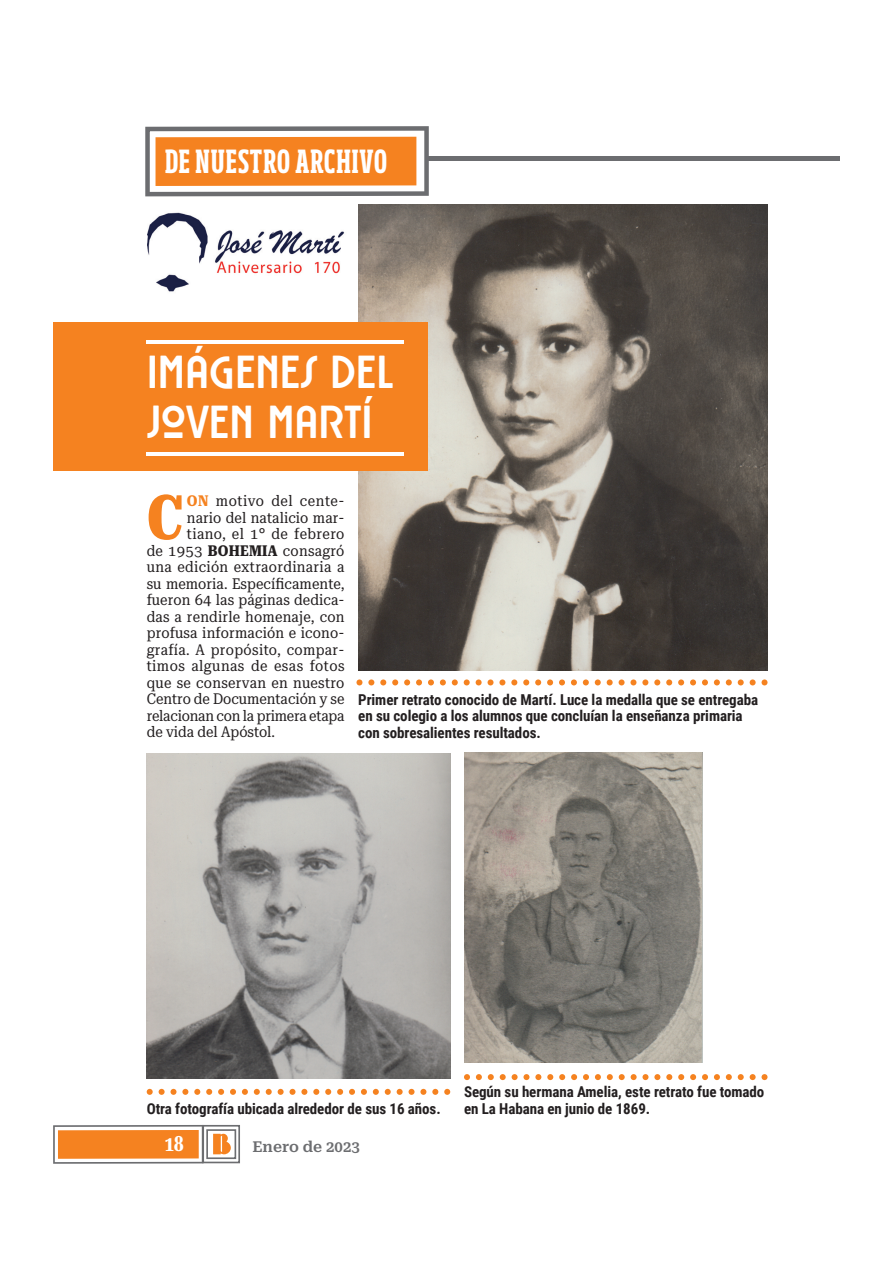
<style>
.page{position:relative;width:893px;height:1276px;background:#fff}
.page>*{position:absolute;margin:0;border:0;box-sizing:border-box;transform-origin:0 0}
.t1{font:800 ultra-condensed 61.5px "Roboto Serif";color:#f58220}
.t2{font:700 45px/49.5px "Rousseau Deco";color:#fff}
.t3{font:700 extra-condensed 31.5px "Soho Std";letter-spacing:.015em;color:#fff}
.t4{font:700 ultra-condensed 21px "Roboto Serif 120 pt";color:#fff}
.t5{font:15px "Roboto Serif 28 pt Condensed";letter-spacing:.01em;color:#231f20}
.t6{font:700 15px/16.5px "Roboto Condensed";letter-spacing:-.005em;color:#231f20}
.t7{font:15px "Roboto Serif 28 pt Condensed";letter-spacing:-.015em;color:#231f20}
.t8{font:15px "Roboto Serif 28 pt Condensed";letter-spacing:.03em;color:#231f20}
.t9{font:15px "Roboto Serif 28 pt Condensed";letter-spacing:.035em;color:#231f20}
.t10{font:600 15px "Roboto Serif";color:#6c6d70}
.s1{font-weight:700;color:#f58220}
.s2{font-weight:700}
</style>
<div class="page">
<svg style="left:53px;top:1125px;width:187px;height:38px"></svg>
<div style="left:58px;top:1130px;width:141px;height:28px;background:#f58220"></div>
<img style="left:358px;top:204px;width:409px;height:467px">
<svg style="left:145px;top:126px;width:284px;height:70px"></svg>
<hr style="left:427px;top:156px;width:413px;height:4px;background:#6c6d70">
<div style="left:53px;top:322px;width:374px;height:148px;background:#f58220"></div>
<hr style="left:146px;top:341px;width:258px;height:3px;background:#fff">
<hr style="left:147px;top:452px;width:257px;height:3px;background:#fff">
<svg style="left:356px;top:679px;width:411px;height:6px"></svg>
<svg style="left:147px;top:1089px;width:303px;height:6px"></svg>
<svg style="left:464px;top:1074px;width:303px;height:6px"></svg>
<img style="left:464px;top:753px;width:239px;height:309px">
<img style="left:147px;top:754px;width:303px;height:324px">
<img style="left:148px;top:212px;width:197px;height:80px">
<h3 class="t3" style="left:165px;top:149px;width:224px">DE NUESTRO ARCHIVO</h3>
<h2 class="t2" style="left:147px;top:354px;width:248px">IMÁGENES DEL<br>JOVEN MARTÍ</h2>
<h1 class="t1" style="left:147px;top:482px;width:39px">C</h1>
<p class="t9" style="left:187px;top:492px;width:159px"><span class="s1">ON</span> motivo del cente-</p>
<p class="t5" style="left:187px;top:508px;width:159px">nario del natalicio mar-</p>
<p class="t5" style="left:187px;top:525px;width:159px">tiano, el 1° de febrero</p>
<p class="t5" style="left:147px;top:541px;width:199px">de 1953 <span class="s2">BOHEMIA</span> consagró</p>
<p class="t5" style="left:147px;top:558px;width:199px">una edición extraordinaria a</p>
<p class="t5" style="left:147px;top:574px;width:199px">su memoria. Específicamente,</p>
<p class="t5" style="left:147px;top:591px;width:199px">fueron 64 las páginas dedica-</p>
<p class="t5" style="left:147px;top:607px;width:199px">das a rendirle homenaje, con</p>
<p class="t5" style="left:147px;top:624px;width:199px">profusa información e icono-</p>
<p class="t5" style="left:147px;top:640px;width:199px">grafía. A propósito, compar-</p>
<p class="t8" style="left:147px;top:657px;width:199px">timos algunas de esas fotos</p>
<p class="t5" style="left:147px;top:673px;width:199px">que se conservan en nuestro</p>
<p class="t5" style="left:147px;top:690px;width:199px">Centro de Documentación y se</p>
<p class="t7" style="left:147px;top:706px;width:199px">relacionan con la primera etapa</p>
<p class="t5" style="left:147px;top:723px;width:130px">de vida del Apóstol.</p>
<p class="t6" style="left:358px;top:691px;width:401px">Primer retrato conocido de Martí. Luce la medalla que se entregaba en su colegio a los alumnos que concluían la enseñanza primaria con sobresalientes resultados.</p>
<p class="t6" style="left:464px;top:1084px;width:302px">Según su hermana Amelia, este retrato fue tomado</p>
<p class="t6" style="left:147px;top:1100px;width:295px">Otra fotografía ubicada alrededor de sus 16 años.</p>
<p class="t6" style="left:464px;top:1100px;width:188px">en La Habana en junio de 1869.</p>
<h3 class="t4" style="left:165px;top:1131px;width:20px">18</h3>
<p class="t10" style="left:252px;top:1138px;width:109px">Enero de 2023</p>
</div>
